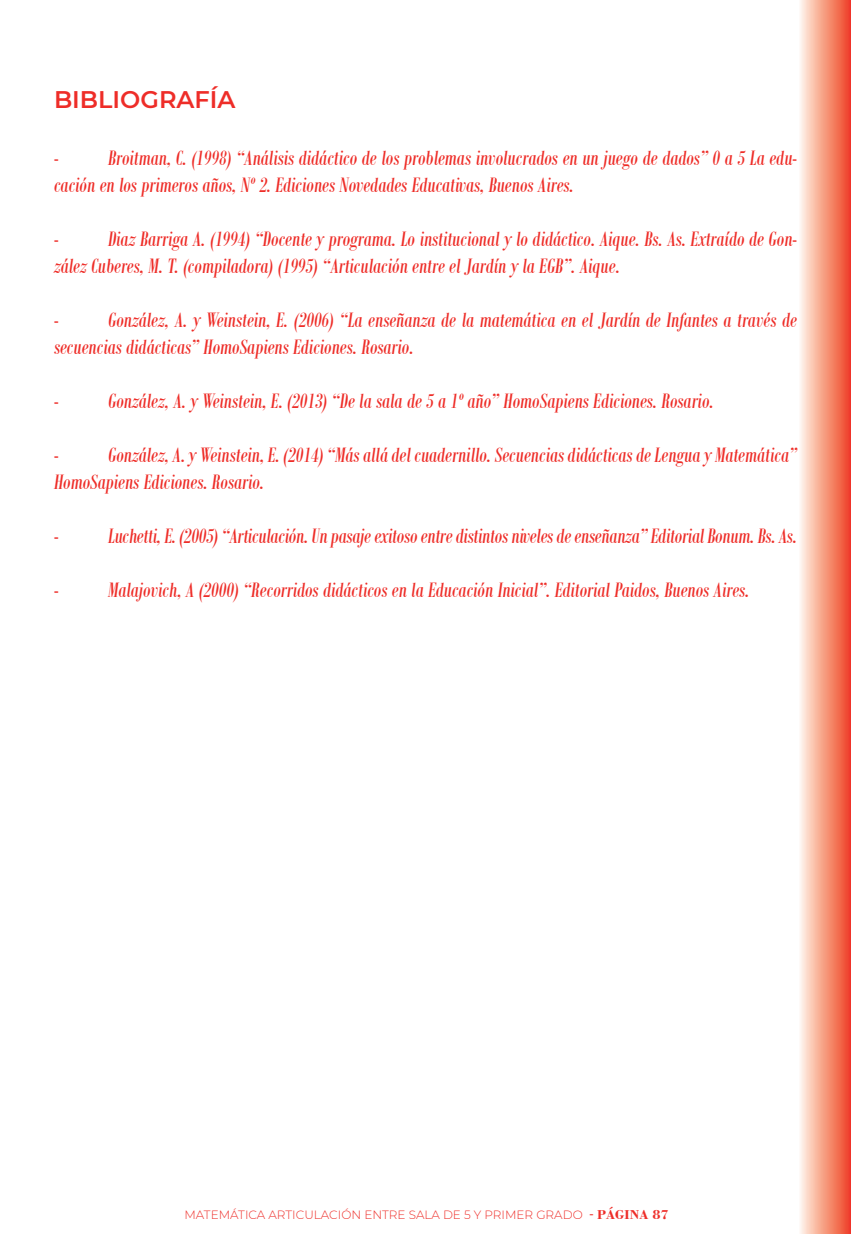
<style>
.page{position:relative;width:851px;height:1234px;background:#fff}
.page>*{position:absolute;margin:0;border:0;box-sizing:border-box;transform-origin:0 0}
.SUBTITULOS{font:600 24px "Montserrat";color:#ee2d28}
.TEXTO_RESALTAR{font:italic 22.5px/27px "Bodoni MT Condensed";color:#ee2d28}
.t1{font:300 12px "Montserrat";color:#ee2d28}
.s1{font-weight:500}
.s2{font-family:"Bodoni BT";font-weight:700;font-size:13.5px}
</style>
<div class="page">
<div style="left:797px;top:0;width:53px;height:1233px;background:linear-gradient(to right,#fffff3,#ef4321)"></div>
<p class="SUBTITULOS" style="left:54px;top:83px;width:183px">BIBLIOGRAFÍA</p>
<p class="TEXTO_RESALTAR" style="left:54px;top:144px;width:744px">- Broitman, C. (1998) “Análisis didáctico de los problemas involucrados en un juego de dados” 0 a 5 La edu&shy;cación en los primeros años, Nº 2. Ediciones Novedades Educativas, Buenos Aires.</p>
<p class="TEXTO_RESALTAR" style="left:54px;top:225px;width:744px">- Diaz Barriga A. (1994) “Docente y programa. Lo institucional y lo didáctico. Aique. Bs. As. Extraído de Gon&shy;zález Cuberes, M. T. (compiladora) (1995) “Articulación entre el Jardín y la EGB”. Aique.</p>
<p class="TEXTO_RESALTAR" style="left:54px;top:306px;width:744px">- González, A. y Weinstein, E. (2006) “La enseñanza de la matemática en el Jardín de Infantes a través de secuencias didácticas” HomoSapiens Ediciones. Rosario.</p>
<p class="TEXTO_RESALTAR" style="left:54px;top:387px;width:661px">- González, A. y Weinstein, E. (2013) “De la sala de 5 a 1º año” HomoSapiens Ediciones. Rosario.</p>
<p class="TEXTO_RESALTAR" style="left:54px;top:441px;width:744px">- González, A. y Weinstein, E. (2014) “Más allá del cuadernillo. Secuencias didácticas de Lengua y Matemática”<br>HomoSapiens Ediciones. Rosario.</p>
<p class="TEXTO_RESALTAR" style="left:54px;top:522px;width:744px">- Luchetti, E. (2005) “Articulación. Un pasaje exitoso entre distintos niveles de enseñanza” Editorial Bonum. Bs. As.</p>
<p class="TEXTO_RESALTAR" style="left:54px;top:576px;width:696px">- Malajovich, A (2000) “Recorridos didácticos en la Educación Inicial”. Editorial Paidos, Buenos Aires.</p>
<p class="t1" style="left:184px;top:1205px;width:485px">MATEMÁTICA ARTICULACIÓN ENTRE SALA DE 5 Y PRIMER GRADO <span class="s1">-</span> <span class="s2">PÁGINA 87</span></p>
</div>
